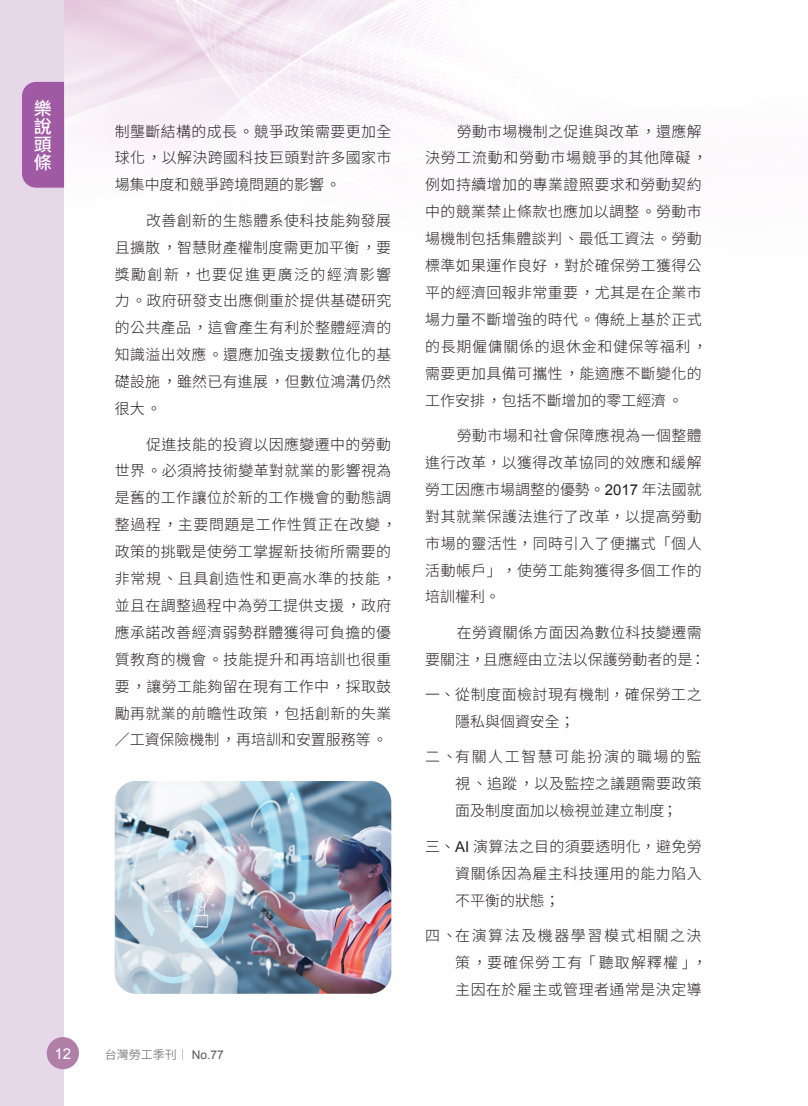
<style>
.page{position:relative;width:808px;height:1106px;background:#fff}
.page>*{position:absolute;margin:0;border:0;box-sizing:border-box;transform-origin:0 0}
.t1{font:500 18px/18px "Noto Sans CJ Ktc";color:#fff;text-align:justify}
.內文{font:300 15px/26.8px "Noto Sans CJ Ktc";letter-spacing:.025em;color:#231f20;text-align:justify}
.一{font:300 15px/26.8px "Noto Sans CJ Ktc";letter-spacing:.035em;color:#231f20;text-align:justify}
.一-2{font:300 15px/26.8px "Noto Sans CJ Ktc";letter-spacing:.075em;color:#231f20}
.t2{font:15px "Arial";color:#fff}
.t3{font:300 12px "Noto Sans CJ Ktc";color:#57585a}
.s1{font-family:"Adobe Ming Std"}
.s2{font-family:"Arial";font-weight:400}
</style>
<div class="page">
<img style="left:64px;top:0;width:474px;height:188px">
<div style="left:0;top:0;width:64px;height:1106px;background:#e6d7e9"></div>
<div style="left:22px;top:82px;width:42px;height:106px;background:#a05aa4"></div>
<div style="left:47px;top:1037px;width:32px;height:32px;background:#b07fa7;border-radius:50%"></div>
<img style="left:115px;top:781px;width:276px;height:212px">
<p class="t1" style="left:34px;top:99px;width:19px">樂說頭條</p>
<p class="內文" style="left:115px;top:118px;width:278px">制壟斷結構的成長。競爭政策需要更加全球化，以解決跨國科技巨頭對許多國家市場集中度和競爭跨境問題的影響。</p>
<p class="內文" style="left:115px;top:207px;width:278px;text-indent:32px">改善創新的生態體系使科技能夠發展且擴散，智慧財產權制度需更加平衡，要獎勵創新，也要促進更廣泛的經濟影響力。政府研發支出應側重於提供基礎研究的公共產品，這會產生有利於整體經濟的知識溢出效應。還應加強支援數位化的基礎設施，雖然已有進展，但數位鴻溝仍然很大。</p>
<p class="內文" style="left:115px;top:431px;width:283px;text-align:left;text-indent:32px">促進技能的投資以因應變遷中的勞動世界。必須將技術變革對就業的影響視為是舊的工作讓位於新的工作機會的動態調整過程，主要問題是工作性質正在改變，政策的挑戰是使勞工掌握新技術所需要的非常規、且具創造性和更高水準的技能，並且在調整過程中為勞工提供支援，政府應承諾改善經濟弱勢群體獲得可負擔的優質教育的機會。技能提升和再培訓也很重要，讓勞工能夠留在現有工作中，採取鼓勵再就業的前瞻性政策，包括創新的失業／工資保險機制，再培訓和安置服務等。</p>
<p class="t2" style="left:54px;top:1043px;width:18px">12</p>
<p class="t3" style="left:105px;top:1047px;width:121px">台灣勞工季刊<span class="s1">｜</span> <span class="s2">No.77</span></p>
<p class="內文" style="left:425px;top:118px;width:284px;text-align:left;text-indent:32px">勞動市場機制之促進與改革，還應解決勞工流動和勞動市場競爭的其他障礙，例如持續增加的專業證照要求和勞動契約中的競業禁止條款也應加以調整。勞動市場機制包括集體談判、最低工資法。勞動標準如果運作良好，對於確保勞工獲得公平的經濟回報非常重要，尤其是在企業市場力量不斷增強的時代。傳統上基於正式的長期僱傭關係的退休金和健保等福利，需要更加具備可攜性，能適應不斷變化的工作安排，包括不斷增加的零工經濟。</p>
<p class="內文" style="left:425px;top:422px;width:278px;text-indent:32px">勞動市場和社會保障應視為一個整體進行改革，以獲得改革協同的效應和緩解勞工因應市場調整的優勢。<span class="s2">2017</span> 年法國就對其就業保護法進行了改革，以提高勞動市場的靈活性，同時引入了便攜式「個人活動帳戶」，使勞工能夠獲得多個工作的培訓權利。</p>
<p class="內文" style="left:425px;top:619px;width:282px;text-align:right">在勞資關係方面因為數位科技變遷需<br>要關注，且應經由立法以保護勞動者的是：</p>
<p class="一" style="left:455px;top:681px;width:248px;text-indent:-30px">一、從制度面檢討現有機制，確保勞工之隱私與個資安全；</p>
<p class="一" style="left:455px;top:744px;width:248px;text-indent:-30px">二、有關人工智慧可能扮演的職場的監視、追蹤，以及監控之議題需要政策面及制度面加以檢視並建立制度；</p>
<p class="一" style="left:455px;top:833px;width:248px;text-indent:-30px">三、 <span class="s2">AI</span> 演算法之目的須要透明化，避免勞資關係因為雇主科技運用的能力陷入不平衡的狀態；</p>
<p class="一-2" style="left:455px;top:922px;width:253px;text-indent:-30px">四、在演算法及機器學習模式相關之決策，要確保勞工有「聽取解釋權」，主因在於雇主或管理者通常是決定導</p>
</div>
